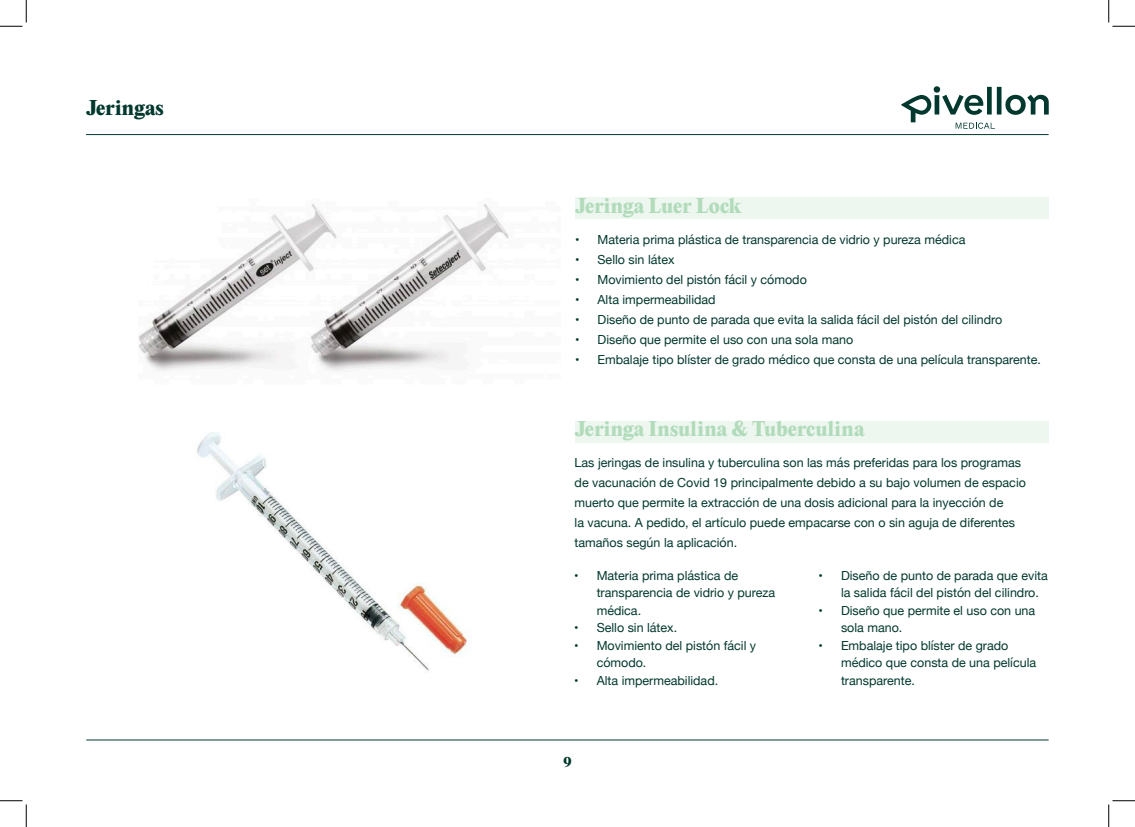
<style>
.page{position:relative;width:1135px;height:827px;background:#fff}
.page>*{position:absolute;margin:0;border:0;box-sizing:border-box;transform-origin:0 0}
.t1{font:800 18.75px "PP Editorial New";color:#b1dbbb}
.t2{font:800 18.75px "PP Editorial New";letter-spacing:-.02em;color:#b1dbbb}
.t3{font:800 18.75px "PP Editorial New";letter-spacing:-.02em;color:#02382e}
.t4{font:12.5px/17.5px "Helvetica Neue";color:#02382d}
.t5{font:800 12.5px "PP Editorial New";color:#02382e}
</style>
<div class="page">
<hr style="left:86px;top:739px;width:963px;height:1px;background:#02382e">
<hr style="left:86px;top:134px;width:962px;height:1px;background:#02382e">
<svg style="left:901px;top:86px;width:148px;height:43px"></svg>
<img style="left:138px;top:204px;width:371px;height:167px">
<img style="left:197px;top:432px;width:273px;height:239px">
<div style="left:575px;top:198px;width:474px;height:21px;background:#edf7ef"></div>
<div style="left:575px;top:421px;width:473px;height:21px;background:#edf7ef"></div>
<svg style="left:0;top:0;width:27px;height:27px"></svg>
<svg style="left:0;top:800px;width:27px;height:27px"></svg>
<svg style="left:1108px;top:0;width:27px;height:27px"></svg>
<svg style="left:1108px;top:800px;width:27px;height:27px"></svg>
<p class="t3" style="left:86px;top:95px;width:79px">Jeringas</p>
<p class="t2" style="left:575px;top:193px;width:168px">Jeringa Luer Lock</p>
<p class="t4" style="left:575px;top:231px;width:392px">• Materia prima plástica de transparencia de vidrio y pureza médica</p>
<p class="t4" style="left:575px;top:251px;width:101px">• Sello sin látex</p>
<p class="t4" style="left:575px;top:271px;width:233px">• Movimiento del pistón fácil y cómodo</p>
<p class="t4" style="left:575px;top:291px;width:142px">• Alta impermeabilidad</p>
<p class="t4" style="left:575px;top:311px;width:429px">• Diseño de punto de parada que evita la salida fácil del pistón del cilindro</p>
<p class="t4" style="left:575px;top:331px;width:280px">• Diseño que permite el uso con una sola mano</p>
<p class="t4" style="left:575px;top:351px;width:467px">• Embalaje tipo blíster de grado médico que consta de una película transparente.</p>
<p class="t1" style="left:575px;top:416px;width:291px">Jeringa Insulina &amp; Tuberculina</p>
<p class="t4" style="left:575px;top:453px;width:453px;line-height:20px">Las jeringas de insulina y tuberculina son las más preferidas para los programas de vacunación de Covid 19 principalmente debido a su bajo volumen de espacio muerto que permite la extracción de una dosis adicional para la inyección de<br>la vacuna. A pedido, el artículo puede empacarse con o sin aguja de diferentes tamaños según la aplicación.</p>
<p class="t4" style="left:597px;top:567px;width:180px;text-indent:-22px">• Materia prima plástica de transparencia de vidrio y pureza médica.</p>
<p class="t4" style="left:574px;top:619px;width:105px">• Sello sin látex.</p>
<p class="t4" style="left:597px;top:637px;width:161px;text-indent:-22px">• Movimiento del pistón fácil y cómodo.</p>
<p class="t4" style="left:574px;top:672px;width:146px">• Alta impermeabilidad.</p>
<p class="t5" style="left:563px;top:753px;width:10px">9</p>
<p class="t4" style="left:841px;top:567px;width:208px;text-indent:-22px">• Diseño de punto de parada que evita la salida fácil del pistón del cilindro.</p>
<p class="t4" style="left:841px;top:602px;width:196px;text-indent:-22px">• Diseño que permite el uso con una sola mano.</p>
<p class="t4" style="left:841px;top:637px;width:197px;text-indent:-22px">• Embalaje tipo blíster de grado médico que consta de una película transparente.</p>
</div>
